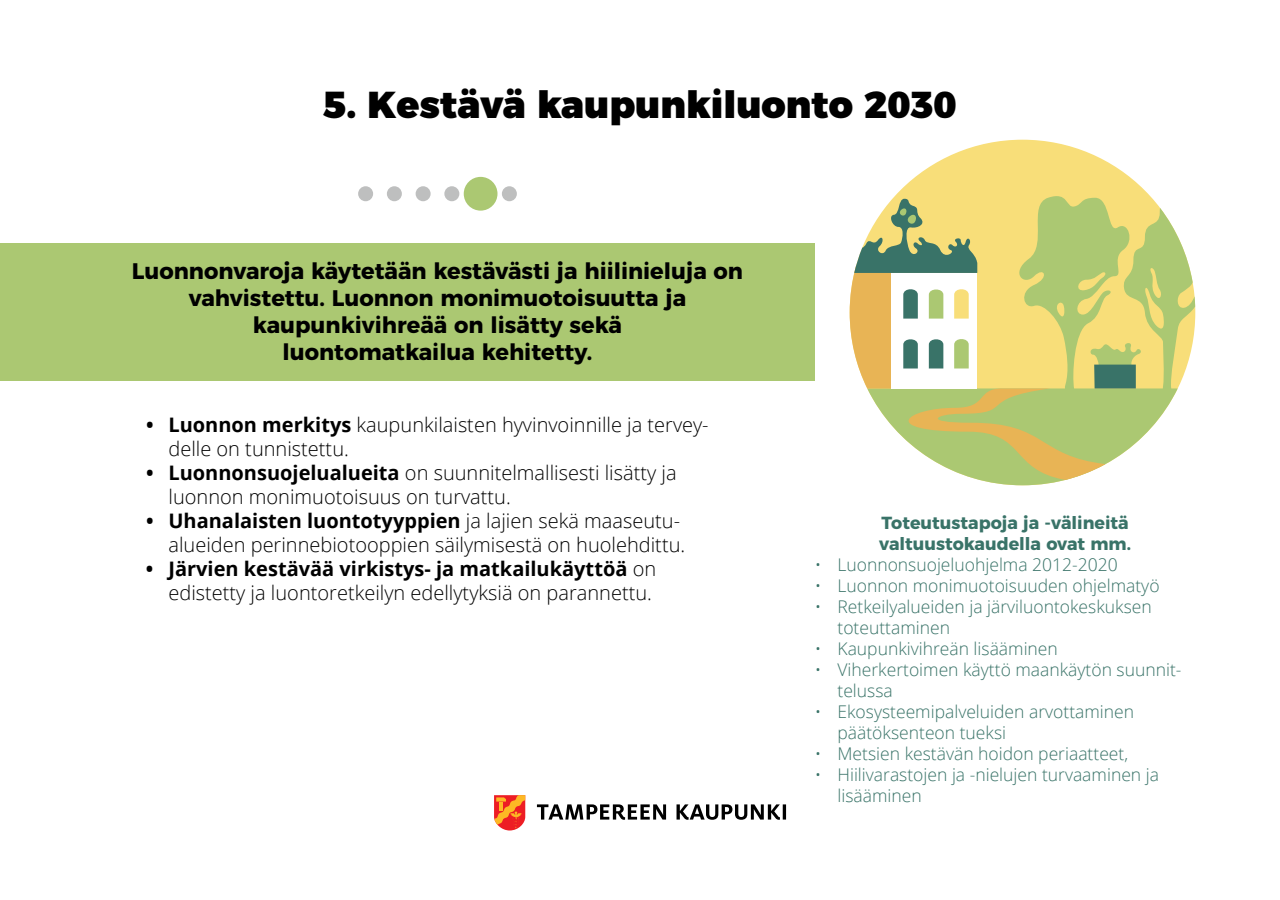
<style>
.page{position:relative;width:1280px;height:900px;background:#fff}
.page>*{position:absolute;margin:0;border:0;box-sizing:border-box;transform-origin:0 0}
.t1{font:900 37.5px "Montserrat";color:#000}
.t2{font:700 22.5px/27px "Montserrat";color:#000;text-align:center}
.t3{font:300 20px/24px "Open Sans";color:#000}
.t4{font:300 17.5px/21px "Open Sans";color:#397368}
.t5{font:700 17.5px/21px "Montserrat";color:#397368}
.s1{font-weight:700}
</style>
<div class="page">
<div style="left:0;top:244px;width:815px;height:137px;background:#abc872"></div>
<div style="left:358px;top:186px;width:15px;height:15px;background:#bebfbf;border-radius:50%"></div>
<div style="left:387px;top:186px;width:15px;height:15px;background:#bebfbf;border-radius:50%"></div>
<div style="left:416px;top:186px;width:15px;height:15px;background:#bebfbf;border-radius:50%"></div>
<div style="left:444px;top:186px;width:15px;height:15px;background:#bebfbf;border-radius:50%"></div>
<div style="left:464px;top:177px;width:34px;height:34px;background:#abc872;border-radius:50%"></div>
<div style="left:502px;top:186px;width:15px;height:15px;background:#bebfbf;border-radius:50%"></div>
<svg style="left:494px;top:795px;width:31px;height:36px"></svg>
<svg style="left:537px;top:804px;width:249px;height:16px"></svg>
<div style="left:850px;top:140px;width:345px;height:345px;background:#f8de79;border-radius:50%"></div>
<svg style="left:850px;top:191px;width:345px;height:294px"></svg>
<h1 class="t1" style="left:323px;top:73px;width:635px">5. Kestävä kaupunkiluonto 2030</h1>
<p class="t2" style="left:132px;top:256px;width:613px">Luonnonvaroja käytetään kestävästi ja hiilinieluja on vahvistettu. Luonnon monimuotoisuutta ja kaupunkivihreää on lisätty sekä<br>luontomatkailua kehitetty.</p>
<p class="t3" style="left:169px;top:412px;width:542px;text-indent:-22px"><span class="s1">• Luonnon merkitys</span> kaupunkilaisten hyvinvoinnille ja tervey&shy;delle on tunnistettu.</p>
<p class="t3" style="left:169px;top:460px;width:510px;text-indent:-22px"><span class="s1">• Luonnonsuojelualueita</span> on suunnitelmallisesti lisätty ja luonnon monimuotoisuus on turvattu.</p>
<p class="t3" style="left:146px;top:508px;width:541px;text-align:right"><span class="s1">• Uhanalaisten luontotyyppien</span> ja lajien sekä maaseutu&shy;alueiden perinnebiotooppien säilymisestä on huolehdittu.</p>
<p class="t3" style="left:146px;top:556px;width:512px;text-align:right"><span class="s1">• Järvien kestävää virkistys- ja matkailukäyttöä</span> on edistetty ja luontoretkeilyn edellytyksiä on parannettu.</p>
<p class="t5" style="left:879px;top:511px;width:253px">Toteutustapoja ja -välineitä valtuustokaudella ovat mm.</p>
<p class="t4" style="left:815px;top:554px;width:304px">• Luonnonsuojeluohjelma 2012-2020</p>
<p class="t4" style="left:815px;top:575px;width:346px">• Luonnon monimuotoisuuden ohjelmatyö</p>
<p class="t4" style="left:838px;top:596px;width:316px;text-indent:-23px">• Retkeilyalueiden ja järviluontokeskuksen toteuttaminen</p>
<p class="t4" style="left:815px;top:638px;width:244px">• Kaupunkivihreän lisääminen</p>
<p class="t4" style="left:838px;top:659px;width:345px;text-indent:-23px">• Viherkertoimen käyttö maankäytön suunnit&shy;telussa</p>
<p class="t4" style="left:838px;top:701px;width:298px;text-indent:-23px">• Ekosysteemipalveluiden arvottaminen päätöksenteon tueksi</p>
<p class="t4" style="left:815px;top:743px;width:315px">• Metsien kestävän hoidon periaatteet,</p>
<p class="t4" style="left:838px;top:764px;width:323px;text-indent:-23px">• Hiilivarastojen ja -nielujen turvaaminen ja lisääminen</p>
</div>
